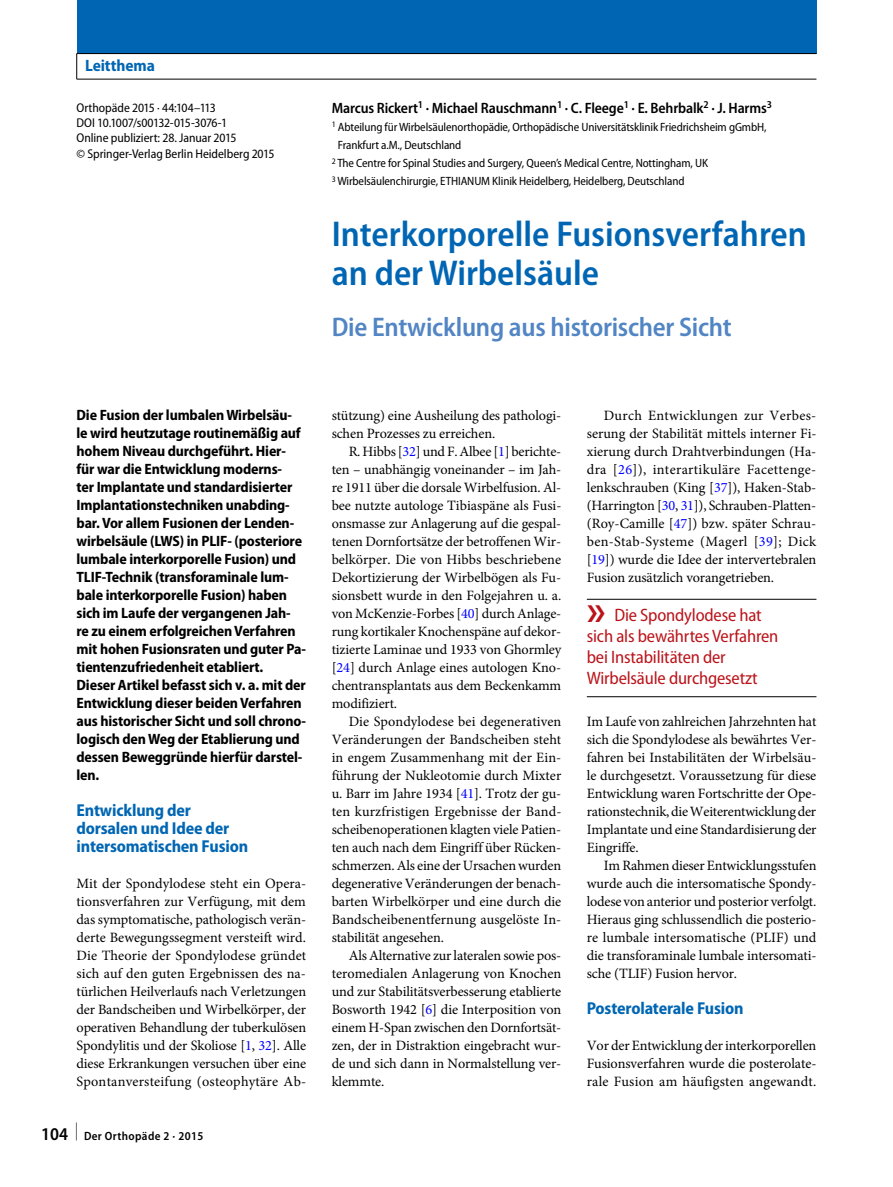
<style>
.page{position:relative;width:893px;height:1187px;background:#fff}
.page>*{position:absolute;margin:0;border:0;box-sizing:border-box;transform-origin:0 0}
.t1{font:600 semi-condensed 45px "Myriad Pro";color:#ba141a}
.t2{font:600 semi-condensed 36px/39px "Myriad Pro";color:#0066b3}
.t3{font:600 semi-condensed 27px "Myriad Pro";letter-spacing:-.01em;color:#5285c4}
.t4{font:semi-condensed 18px/21px "Myriad Pro";letter-spacing:-.01em;color:#ba141a}
.t5{font:700 semi-condensed 17.25px/18px "Myriad Pro";letter-spacing:-.01em;color:#0066b3}
.t6{font:700 semi-condensed 16.5px "Myriad Pro";letter-spacing:-.005em;color:#0066b3}
.t7{font:700 semi-condensed 15px/18px "Myriad Pro";letter-spacing:-.01em;color:#000}
.t8{font:600 semi-condensed 15px "Myriad Pro";letter-spacing:-.01em;color:#000}
.t9{font:14.25px/18px "Minion Pro";letter-spacing:-.01em;color:#000;text-align:justify}
.t10{font:semi-condensed 12.75px/15.3px "Myriad Pro";letter-spacing:-.005em;color:#000}
.t11{font:semi-condensed 12px "Myriad Pro";letter-spacing:-.01em;color:#000}
.t12{font:600 semi-condensed 12px "Myriad Pro";letter-spacing:.03em;color:#000}
.s1{color:#00f}
.s2{font-size:18px}
</style>
<div class="page">
<hr style="left:587px;top:599px;width:229px;height:1px;background:#000">
<hr style="left:587px;top:696px;width:229px;height:1px;background:#000">
<div style="left:77px;top:0;width:739px;height:53px;background:#0066b3"></div>
<hr style="left:77px;top:53px;width:739px;height:1px;background:#000">
<hr style="left:77px;top:79px;width:739px;height:1px;background:#000">
<svg style="left:76px;top:54px;width:1px;height:25px"></svg>
<p class="t6" style="left:85px;top:57px;width:71px">Leitthema</p>
<p class="t10" style="left:77px;top:100px;width:199px">Orthopäde 2015 ∙ 44:104–113<br>DOI 10.1007/s00132-015-3076-1<br>Online publiziert: 28. Januar 2015<br>© Springer-Verlag Berlin Heidelberg 2015</p>
<p class="t8" style="left:332px;top:100px;width:442px">Marcus Rickert<sup>1</sup> · Michael Rauschmann<sup>1</sup> · C. Fleege<sup>1</sup> · E. Behrbalk<sup>2</sup> · J. Harms<sup>3</sup></p>
<p class="t11" style="left:332px;top:121px;width:436px"><sup>1</sup> Abteilung für Wirbelsäulenorthopädie, Orthopädische Universitätsklinik Friedrichsheim gGmbH,</p>
<p class="t11" style="left:338px;top:139px;width:125px">Frankfurt a.M., Deutschland</p>
<p class="t11" style="left:332px;top:157px;width:378px"><sup>2</sup> The Centre for Spinal Studies and Surgery, Queen’s Medical Centre, Nottingham, UK</p>
<p class="t11" style="left:332px;top:175px;width:354px"><sup>3</sup> Wirbelsäulenchirurgie, ETHIANUM Klinik Heidelberg, Heidelberg, Deutschland</p>
<h2 class="t2" style="left:332px;top:215px;width:477px">Interkorporelle Fusionsverfahren an der Wirbelsäule</h2>
<h3 class="t3" style="left:332px;top:312px;width:401px">Die Entwicklung aus historischer Sicht</h3>
<p class="t7" style="left:77px;top:406px;width:231px">Die Fusion der lumbalen Wirbelsäu&shy;le wird heutzutage routinemäßig auf hohem Niveau durchgeführt. Hier&shy;für war die Entwicklung moderns-<br>ter Implantate und standardisierter Implantationstechniken unabding&shy;bar. Vor allem Fusionen der Lenden&shy;wirbelsäule (LWS) in PLIF- (posteriore lumbale interkorporelle Fusion) und TLIF-Technik (transforaminale lum&shy;bale interkorporelle Fusion) haben sich im Laufe der vergangenen Jah&shy;re zu einem erfolgreichen Verfahren mit hohen Fusionsraten und guter Pa&shy;tientenzufriedenheit etabliert.<br>Dieser Artikel befasst sich v. a. mit der Entwicklung dieser beiden Verfahren aus historischer Sicht und soll chrono&shy;logisch den Weg der Etablierung und dessen Beweggründe hierfür darstel&shy;len.</p>
<p class="t5" style="left:77px;top:801px;width:173px">Entwicklung der dorsalen und Idee der intersomatischen Fusion</p>
<p class="t9" style="left:77px;top:874px;width:231px">Mit der Spondylodese steht ein Opera&shy;tionsverfahren zur Verfügung, mit dem das symptomatische, pathologisch verän&shy;derte Bewegungssegment versteift wird.<br>Die Theorie der Spondylodese gründet sich auf den guten Ergebnissen des na&shy;türlichen Heilverlaufs nach Verletzungen der Bandscheiben und Wirbelkörper, der operativen Behandlung der tuberkulösen Spondylitis und der Skoliose [<span class="s1">1</span>, <span class="s1">32</span>]. Alle diese Erkrankungen versuchen über eine Spontanversteifung (osteophytäre Ab-</p>
<p class="t12" style="left:41px;top:1129px;width:164px"><span class="s2">104 </span><sup>|</sup> Der Orthopäde 2 · 2015</p>
<p class="t9" style="left:332px;top:406px;width:231px">stützung) eine Ausheilung des pathologi&shy;schen Prozesses zu erreichen.</p>
<p class="t9" style="left:332px;top:442px;width:231px;text-indent:17px">R. Hibbs [<span class="s1">32</span>] und F. Albee [<span class="s1">1</span>] berichte&shy;ten – unabhängig voneinander – im Jah&shy;re 1911 über die dorsale Wirbelfusion. Al&shy;bee nutzte autologe Tibiaspäne als Fusi&shy;onsmasse zur Anlagerung auf die gespal&shy;tenen Dornfortsätze der betroffenen Wir&shy;belkörper. Die von Hibbs beschriebene Dekortizierung der Wirbelbögen als Fu&shy;sionsbett wurde in den Folgejahren u. a. von McKenzie-Forbes [<span class="s1">40</span>] durch Anlage&shy;rung kortikaler Knochenspäne auf dekor&shy;tizierte Laminae und 1933 von Ghormley [<span class="s1">24</span>] durch Anlage eines autologen Kno&shy;chentransplantats aus dem Beckenkamm modifiziert.</p>
<p class="t9" style="left:332px;top:712px;width:231px;text-indent:17px">Die Spondylodese bei degenerativen Veränderungen der Bandscheiben steht in engem Zusammenhang mit der Ein&shy;führung der Nukleotomie durch Mixter u. Barr im Jahre 1934 [<span class="s1">41</span>]. Trotz der gu&shy;ten kurzfristigen Ergebnisse der Band&shy;scheibenoperationen klagten viele Patien&shy;ten auch nach dem Eingriff über Rücken&shy;schmerzen. Als eine der Ursachen wurden degenerative Veränderungen der benach&shy;barten Wirbelkörper und eine durch die Bandscheibenentfernung ausgelöste In&shy;stabilität angesehen.</p>
<p class="t9" style="left:332px;top:946px;width:231px;text-indent:17px">Als Alternative zur lateralen sowie pos&shy;teromedialen Anlagerung von Knochen und zur Stabilitätsverbesserung etablierte Bosworth 1942 [<span class="s1">6</span>] die Interposition von einem H-Span zwischen den Dornfortsät&shy;zen, der in Distraktion eingebracht wur&shy;de und sich dann in Normalstellung ver&shy;klemmte.</p>
<p class="t9" style="left:587px;top:406px;width:231px;text-indent:17px">Durch Entwicklungen zur Verbes&shy;serung der Stabilität mittels interner Fi&shy;xierung durch Drahtverbindungen (Ha&shy;dra [<span class="s1">26</span>]), interartikuläre Facettenge&shy;lenkschrauben (King [<span class="s1">37</span>]), Haken-Stab-(Harrington [<span class="s1">30</span>, <span class="s1">31</span>]), Schrauben-Platten-(Roy-Camille [<span class="s1">47</span>]) bzw. später Schrau&shy;ben-Stab-Systeme (Magerl [<span class="s1">39</span>]; Dick [<span class="s1">19</span>]) wurde die Idee der intervertebralen Fusion zusätzlich vorangetrieben.</p>
<h1 class="t1" style="left:587px;top:585px;width:20px">»</h1>
<p class="t4" style="left:587px;top:604px;width:193px;text-indent:28px">Die Spondylodese hat sich als bewährtes Verfahren bei Instabilitäten der<br>Wirbelsäule durchgesetzt</p>
<p class="t9" style="left:587px;top:712px;width:231px">Im Laufe von zahlreichen Jahrzehnten hat sich die Spondylodese als bewährtes Ver&shy;fahren bei Instabilitäten der Wirbelsäu&shy;le durchgesetzt. Voraussetzung für diese Entwicklung waren Fortschritte der Ope&shy;rationstechnik, die Weiterentwicklung der Implantate und eine Standardisierung der Eingriffe.</p>
<p class="t9" style="left:587px;top:856px;width:231px;text-indent:17px">Im Rahmen dieser Entwicklungsstufen wurde auch die intersomatische Spondy&shy;lodese von anterior und posterior verfolgt.<br>Hieraus ging schlussendlich die posterio&shy;re lumbale intersomatische (PLIF) und die transforaminale lumbale intersomati&shy;sche (TLIF) Fusion hervor.</p>
<p class="t5" style="left:587px;top:999px;width:158px">Posterolaterale Fusion</p>
<p class="t9" style="left:587px;top:1036px;width:231px">Vor der Entwicklung der interkorporellen Fusionsverfahren wurde die posterolate&shy;rale Fusion am häufigsten angewandt.</p>
</div>
